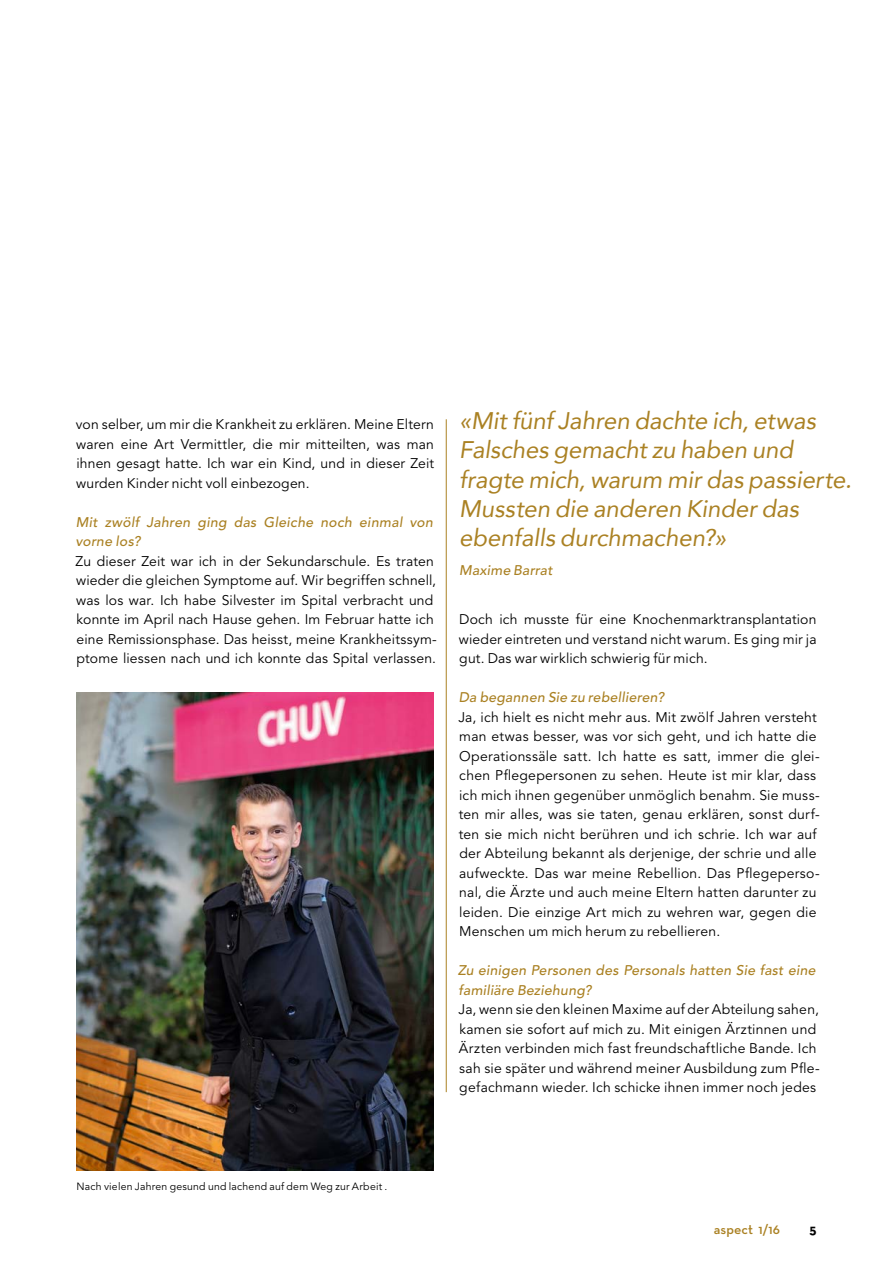
<style>
.page{position:relative;width:893px;height:1263px;background:#fff}
.page>*{position:absolute;margin:0;border:0;box-sizing:border-box;transform-origin:0 0}
.t1{font:italic 24px/29.2px "Avenir";color:#aa8123}
.t2{font:13.95px/19.5px "Avenir LT Std";letter-spacing:.015em;color:#000}
.t3{font:italic 500 13.95px/19.5px "Avenir LT Std";letter-spacing:.02em;color:#aa8123}
.t4{font:600 13.95px "Neutraface Text";letter-spacing:.005em;color:#aa8123}
.t5{font:700 13.95px "Neutraface Text";color:#000}
.t6{font:10.5px "Avenir LT Std";letter-spacing:.02em;color:#000}
</style>
<div class="page">
<hr style="left:446px;top:419px;width:1px;height:673px;background:#aa8123">
<img style="left:77px;top:692px;width:357px;height:478px">
<p class="t2" style="left:76px;top:415px;width:360px;text-align:justify">von selber, um mir die Krankheit zu erklären. Meine Eltern waren eine Art Vermittler, die mir mitteilten, was man ihnen gesagt hatte. Ich war ein Kind, und in dieser Zeit wurden Kinder nicht voll einbezogen.</p>
<p class="t3" style="left:75px;top:512px;width:359px">Mit zwölf Jahren ging das Gleiche noch einmal von vorne los?</p>
<p class="t2" style="left:76px;top:551px;width:363px">Zu dieser Zeit war ich in der Sekundarschule. Es traten wieder die gleichen Symptome auf. Wir begriffen schnell, was los war. Ich habe Silvester im Spital verbracht und konnte im April nach Hause gehen. Im Februar hatte ich eine Remissionsphase. Das heisst, meine Krankheitssym&shy;ptome liessen nach und ich konnte das Spital verlassen.</p>
<h1 class="t1" style="left:459px;top:406px;width:394px">«Mit fünf Jahren dachte ich, etwas<br>Falsches gemacht zu haben und fragte mich, warum mir das passierte.<br>Mussten die anderen Kinder das ebenfalls durchmachen?»</h1>
<p class="t3" style="left:459px;top:561px;width:95px">Maxime Barrat</p>
<p class="t2" style="left:459px;top:610px;width:359px;text-align:justify">Doch ich musste für eine Knochenmarktransplantation wieder eintreten und verstand nicht warum. Es ging mir ja gut. Das war wirklich schwierig für mich.</p>
<p class="t3" style="left:459px;top:688px;width:207px">Da begannen Sie zu rebellieren?</p>
<p class="t2" style="left:458px;top:707px;width:363px">Ja, ich hielt es nicht mehr aus. Mit zwölf Jahren versteht man etwas besser, was vor sich geht, und ich hatte die Operationssäle satt. Ich hatte es satt, immer die glei&shy;chen Pflegepersonen zu sehen. Heute ist mir klar, dass ich mich ihnen gegenüber unmöglich benahm. Sie muss&shy;ten mir alles, was sie taten, genau erklären, sonst durf&shy;ten sie mich nicht berühren und ich schrie. Ich war auf der Abteilung bekannt als derjenige, der schrie und alle aufweckte. Das war meine Rebellion. Das Pflegeperso&shy;nal, die Ärzte und auch meine Eltern hatten darunter zu leiden. Die einzige Art mich zu wehren war, gegen die Menschen um mich herum zu rebellieren.</p>
<p class="t3" style="left:458px;top:961px;width:359px">Zu einigen Personen des Personals hatten Sie fast eine familiäre Beziehung?</p>
<p class="t2" style="left:458px;top:1000px;width:363px">Ja, wenn sie den kleinen Maxime auf der Abteilung sahen, kamen sie sofort auf mich zu. Mit einigen Ärztinnen und Ärzten verbinden mich fast freundschaftliche Bande. Ich sah sie später und während meiner Ausbildung zum Pfle&shy;gefachmann wieder. Ich schicke ihnen immer noch jedes</p>
<p class="t6" style="left:77px;top:1180px;width:312px">Nach vielen Jahren gesund und lachend auf dem Weg zur Arbeit .</p>
<p class="t4" style="left:714px;top:1220px;width:68px">aspect 1/16</p>
<p class="t5" style="left:809px;top:1220px;width:9px">5</p>
</div>
